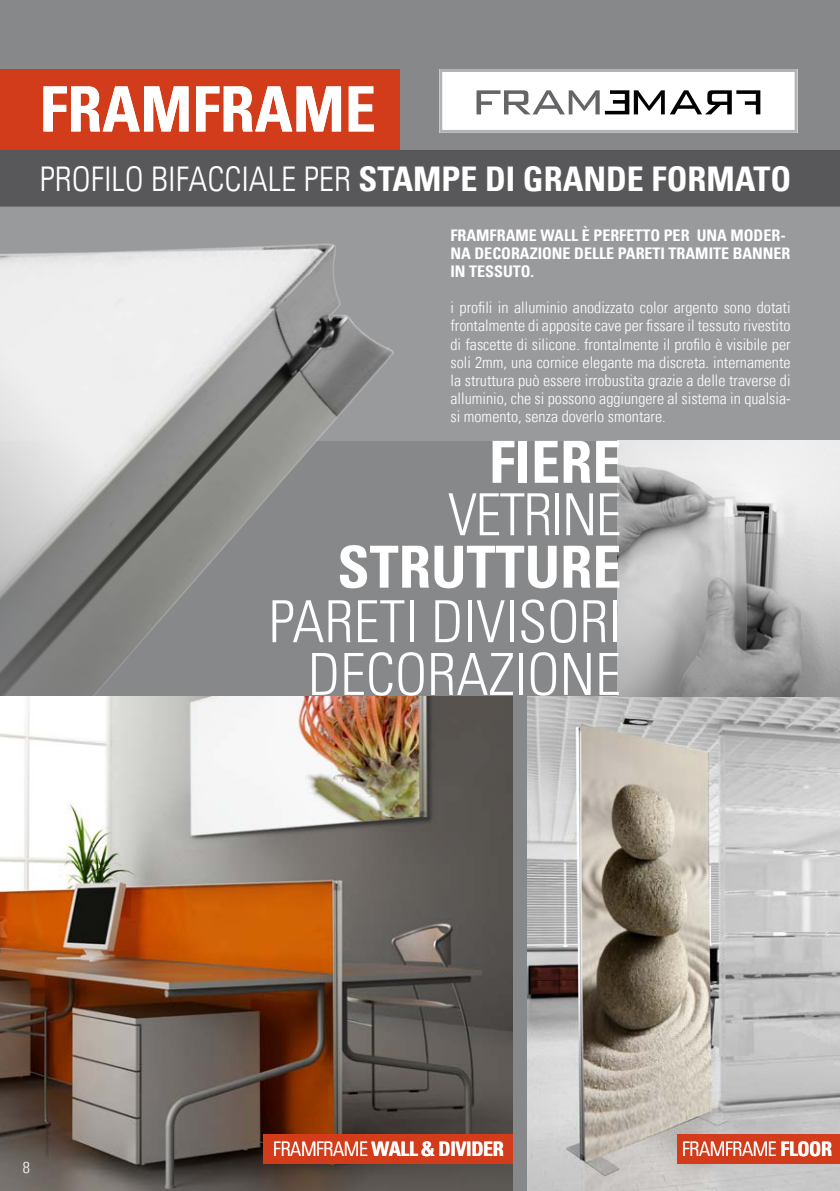
<style>
.page{position:relative;width:840px;height:1191px;background:#fff}
.page>*{position:absolute;margin:0;border:0;box-sizing:border-box;transform-origin:0 0}
.t1{font:700 condensed 62.4px "Univers LT";color:#fff}
.t2{font:300 condensed 58px "Univers LT";color:#fff}
.t3{font:700 condensed 58px/104.8px "Univers LT";color:#fff;text-align:right}
.t4{font:700 condensed 34px "Univers LT";color:#fff}
.t5{font:300 condensed 34px "Univers LT";color:#fff}
.t6{font:700 condensed 20px "Univers LT";color:#fff}
.t7{font:300 condensed 20px "Univers LT";letter-spacing:-.02em;color:#fff}
.t8{font:300 condensed 16px/18px "Univers LT";color:#fff;text-align:justify}
.t9{font:700 condensed 16px/18px "Univers LT";color:#fff}
.s1{font-weight:300}
.s2{font-weight:700}
</style>
<div class="page">
<div style="left:0;top:0;width:839px;height:1191px;background:#87888a"></div>
<div style="left:0;top:150px;width:839px;height:57px;background:#58585a"></div>
<div style="left:0;top:206px;width:839px;height:235px;background:#999a9c"></div>
<img style="left:527px;top:696px;width:312px;height:495px">
<div style="left:677px;top:1134px;width:162px;height:29px;background:#d23c1b"></div>
<img style="left:617px;top:441px;width:222px;height:255px">
<img style="left:0;top:69px;width:450px;height:627px">
<img style="left:0;top:696px;width:512px;height:495px">
<div style="left:263px;top:1134px;width:249px;height:29px;background:#d23c1b"></div>
<div style="left:439px;top:69px;width:358px;height:64px;background:#fff"></div>
<svg style="left:476px;top:90px;width:284px;height:24px"></svg>
<div style="left:602px;top:87px;width:7px;height:9px;background:#fff"></div>
<div style="left:439px;top:69px;width:358px;height:64px;border:3px solid #b1b3b4"></div>
<h1 class="t1" style="left:40px;top:71px;width:337px">FRAMFRAME</h1>
<h3 class="t5" style="left:40px;top:158px;width:16px">profilo</h3>
<h3 class="t5" style="left:151px;top:158px;width:32px">bifacciale</h3>
<h3 class="t4" style="left:303px;top:158px;width:488px"><span class="s1">per</span> STAMPE DI GRANDE FORMATO</h3>
<p class="t9" style="left:450px;top:227px;width:341px">FRAMFRAME WALL È PERFETTO PER UNA MODER-<br>NA DECORAZIONE DELLE PARETI TRAMITE BANNER<br>IN TESSUTO.</p>
<p class="t8" style="left:450px;top:299px;width:341px">i profili in alluminio anodizzato color argento sono dotati frontalmente di apposite cave per fissare il tessuto rivestito di fascette di silicone. frontalmente il profilo è visibile per soli 2mm, una cornice elegante ma discreta. internamente la struttura può essere irrobustita grazie a delle traverse di alluminio, che si possono aggiungere al sistema in qualsia&shy;si momento, senza doverlo smontare.</p>
<h2 class="t3" style="left:337px;top:409px;width:285px">FIERE<br>STRUTTURE</h2>
<h2 class="t2" style="left:268px;top:587px;width:25px">pareti</h2>
<h2 class="t2" style="left:431px;top:587px;width:24px">divisori</h2>
<h2 class="t2" style="left:307px;top:639px;width:29px">decorazio</h2>
<h2 class="t2" style="left:559px;top:639px;width:56px">ne</h2>
<h2 class="t2" style="left:448px;top:480px;width:24px">vetri</h2>
<h2 class="t2" style="left:561px;top:480px;width:55px">ne</h2>
<p class="t8" style="left:23px;top:1158px;width:9px">8</p>
<p class="t6" style="left:273px;top:1136px;width:176px"><span class="s1">FRAMFRAME</span> WALL &amp; DIVIDER</p>
<p class="t7" style="left:681px;top:1137px;width:110px">FRAMFRAME <span class="s2">FLOOR</span></p>
<p class="t6" style="left:438px;top:1136px;width:11px">DI</p>
<p class="t6" style="left:780px;top:1136px;width:11px">O</p>
</div>
